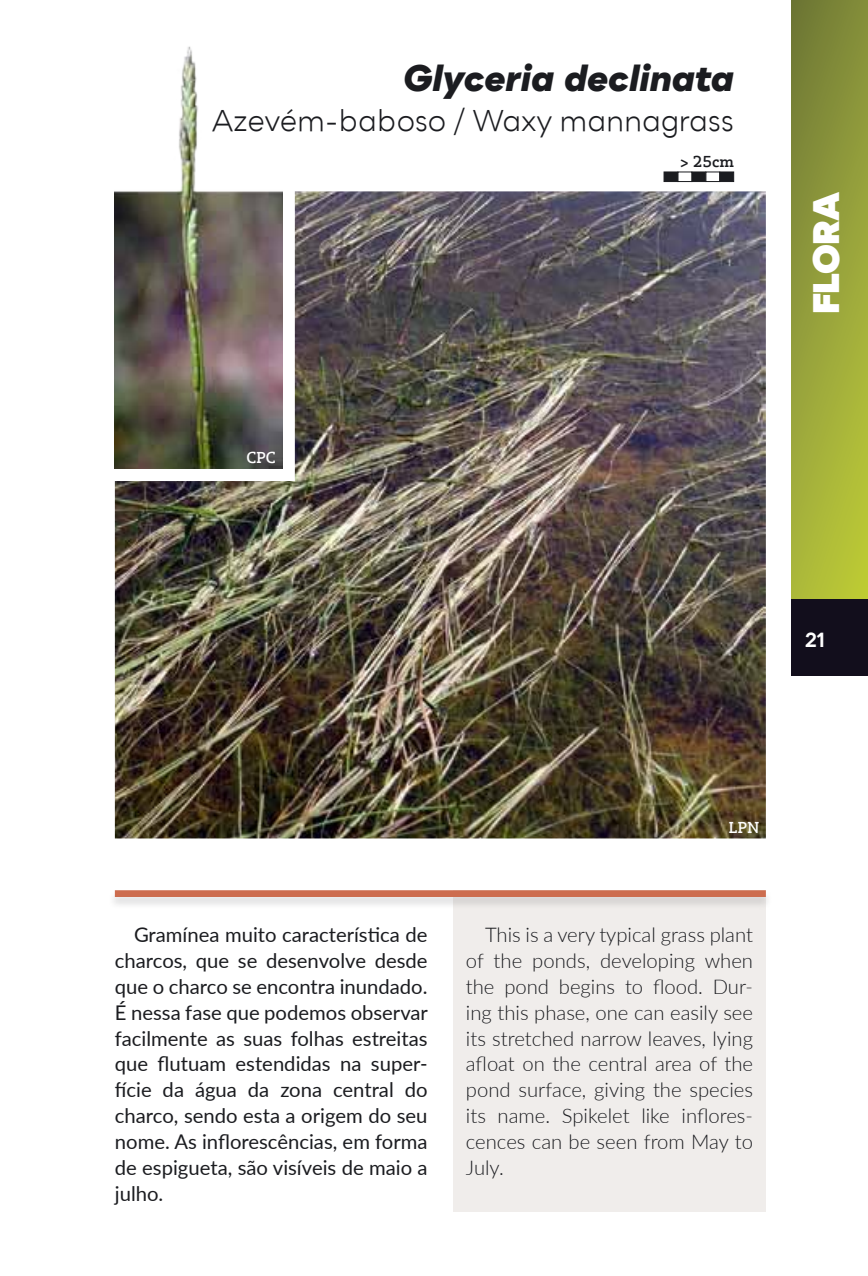
<style>
.page{position:relative;width:868px;height:1276px;background:#fff}
.page>*{position:absolute;margin:0;border:0;box-sizing:border-box;transform-origin:0 0}
.t1{font:italic 800 36px "Bozon";letter-spacing:-.01em;color:#1b1c20}
.t2{font:900 36px "Bozon";letter-spacing:-.02em;color:#fff}
.t3{font:29.25px "Bozon";letter-spacing:-.005em;color:#1b1c20}
.t4{font:20.25px/25.9px "Lato";color:#1b1c20;text-align:justify}
.t5{font:300 20.25px/25.9px "Lato";color:#1b1c20;text-align:justify}
.t6{font:700 20.25px "Bozon";color:#fff}
.t7{font:600 15.75px "Multiple Slab Alt II";color:#fff}
.t8{font:600 15.75px "Multiple Slab Alt II";color:#1b1c20}
</style>
<div class="page">
<div style="left:453px;top:890px;width:312px;height:322px;background:#f0edeb"></div>
<img style="left:115px;top:191px;width:650px;height:647px">
<img style="left:115px;top:46px;width:167px;height:422px">
<div style="left:791px;top:0;width:76px;height:600px;background:linear-gradient(to bottom,#78823a,#b7c43a)"></div>
<div style="left:791px;top:600px;width:76px;height:76px;background:#120e1c"></div>
<div style="left:108px;top:889px;width:664px;height:21px;background:#1b1c20;opacity:.15"></div>
<div style="left:115px;top:890px;width:650px;height:7px;background:#cd6d4f"></div>
<div style="left:663px;top:172px;width:15px;height:10px;background:#1b1c20;border:1px solid #1b1c20"></div>
<div style="left:691px;top:172px;width:15px;height:10px;background:#1b1c20"></div>
<div style="left:677px;top:172px;width:15px;height:10px;background:#fff;border:1px solid #1b1c20"></div>
<div style="left:705px;top:172px;width:15px;height:10px;background:#fff;border:1px solid #1b1c20"></div>
<div style="left:719px;top:172px;width:14px;height:10px;background:#1b1c20"></div>
<p class="t1" style="left:403px;top:52px;width:332px">Glyceria declinata</p>
<p class="t3" style="left:212px;top:102px;width:523px">Azevém-baboso / Waxy mannagrass</p>
<p class="t7" style="left:246px;top:448px;width:31px">CPC</p>
<p class="t8" style="left:679px;top:152px;width:56px">&gt; 25cm</p>
<p class="t2" style="left:801px;top:314px;width:124px;rotate:-90deg">FLORA</p>
<p class="t6" style="left:805px;top:626px;width:21px">21</p>
<p class="t4" style="left:115px;top:921px;width:314px;text-indent:19px">Gramínea muito característica de charcos, que se desenvolve desde que o charco se encontra inundado.<br>É nessa fase que podemos observar facilmente as suas folhas estreitas que flutuam estendidas na super&shy;fície da água da zona central do charco, sendo esta a origem do seu nome. As inflorescências, em forma de espigueta, são visíveis de maio a julho.</p>
<p class="t7" style="left:728px;top:818px;width:32px">LPN</p>
<p class="t5" style="left:466px;top:921px;width:289px;text-indent:19px">This is a very typical grass plant of the ponds, developing when the pond begins to flood. Dur&shy;ing this phase, one can easily see its stretched narrow leaves, lying afloat on the central area of the pond surface, giving the species its name. Spikelet like inflores&shy;cences can be seen from May to July.</p>
</div>
